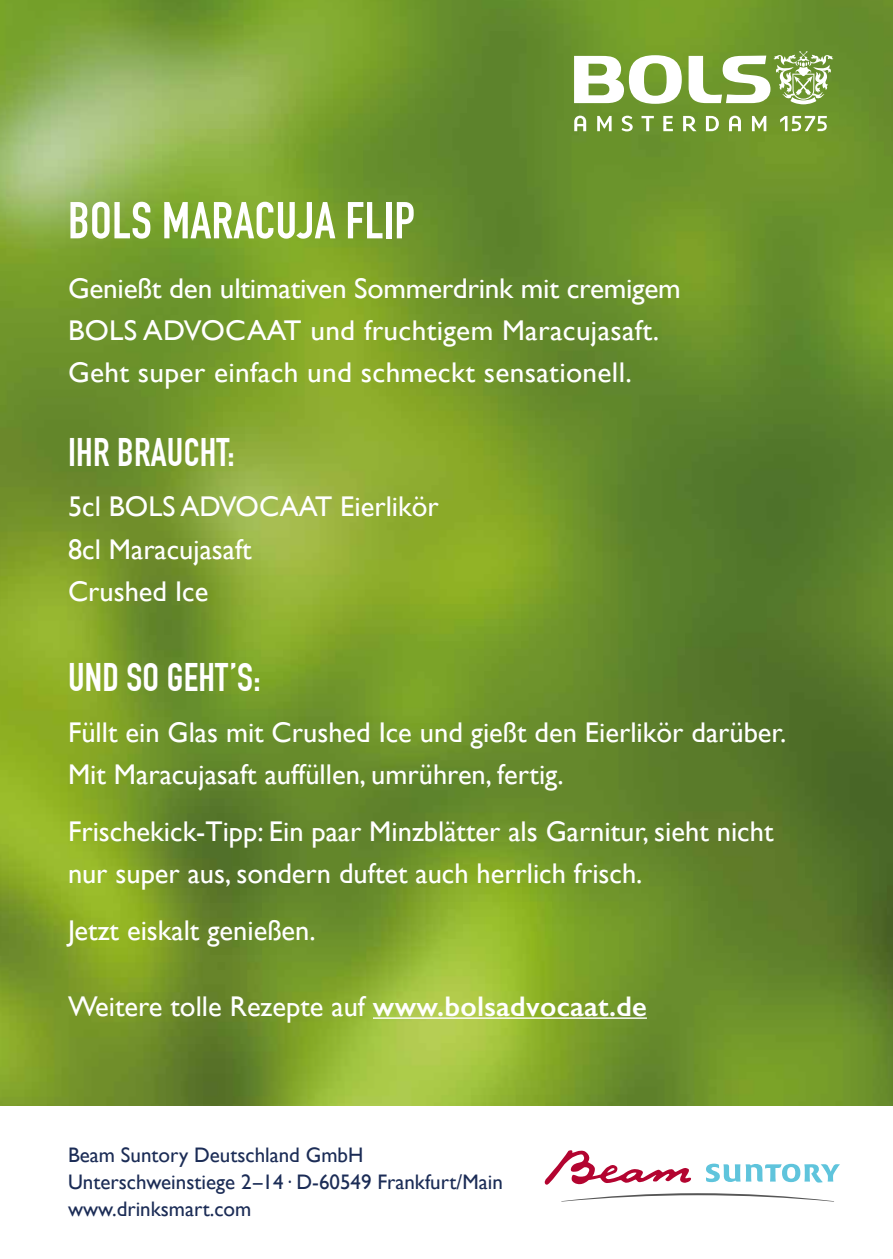
<style>
.page{position:relative;width:893px;height:1259px;background:#fff}
.page>*{position:absolute;margin:0;border:0;box-sizing:border-box;transform-origin:0 0}
.t1{font:700 51px "DIN Condensed";letter-spacing:.005em;color:#fff}
.t2{font:700 39px "DIN Condensed";letter-spacing:.005em;color:#fff}
.t3{font:28.5px/42px "Gill Sans";color:#fff}
.t4{font:21px/27px "Gill Sans";color:#1b2c56}
.s1{font-weight:600}
</style>
<div class="page">
<img style="left:0;top:0;width:893px;height:1106px">
<svg style="left:564px;top:1193px;width:268px;height:8px"></svg>
<svg style="left:545px;top:1150px;width:146px;height:35px"></svg>
<svg style="left:706px;top:1163px;width:134px;height:19px"></svg>
<hr style="left:373px;top:1017px;width:274px;height:2px;background:#fff">
<svg style="left:574px;top:51px;width:259px;height:53px"></svg>
<svg style="left:574px;top:116px;width:12px;height:15px"></svg>
<svg style="left:597px;top:116px;width:15px;height:15px"></svg>
<svg style="left:622px;top:116px;width:11px;height:15px"></svg>
<svg style="left:641px;top:116px;width:13px;height:15px"></svg>
<svg style="left:663px;top:116px;width:10px;height:15px"></svg>
<svg style="left:683px;top:116px;width:13px;height:15px"></svg>
<svg style="left:706px;top:116px;width:13px;height:15px"></svg>
<svg style="left:729px;top:116px;width:12px;height:15px"></svg>
<svg style="left:752px;top:116px;width:14px;height:15px"></svg>
<svg style="left:780px;top:116px;width:47px;height:15px"></svg>
<h1 class="t1" style="left:68px;top:190px;width:349px">BOLS MARACUJA FLI P</h1>
<p class="t3" style="left:68px;top:267px;width:614px">Genießt den ultimativen Sommerdrink mit cremigem<br>BOLS ADVOCAAT und fruchtigem Maracujasaft.<br>Geht super einfach und schmeckt sensationell.</p>
<h2 class="t2" style="left:68px;top:429px;width:168px">IHR BRAUCHT:</h2>
<p class="t3" style="left:68px;top:485px;width:372px">5cl BOLS ADVOCAAT Eierlikör<br>8cl Maracujasaft<br>Crushed Ice</p>
<h2 class="t2" style="left:68px;top:655px;width:194px">UND SO GEHT’S:</h2>
<p class="t3" style="left:68px;top:711px;width:720px">Füllt ein Glas mit Crushed Ice und gießt den Eierlikör darüber.<br>Mit Maracujasaft auffüllen, umrühren, fertig.</p>
<p class="t3" style="left:68px;top:810px;width:707px">Frischekick-Tipp: Ein paar Minzblätter als Garnitur, sieht nicht nur super aus, sondern duftet auch herrlich frisch.</p>
<p class="t3" style="left:68px;top:909px;width:249px">Jetzt eiskalt genießen.</p>
<p class="t3" style="left:68px;top:985px;width:580px">Weitere tolle Rezepte auf <span class="s1">www.bolsadvocaat.de</span></p>
<p class="t4" style="left:68px;top:1141px;width:436px">Beam Suntory Deutschland GmbH<br>Unterschweinstiege 2–14· D-60549 Frankfurt/Main www.drinksmart.com</p>
</div>
